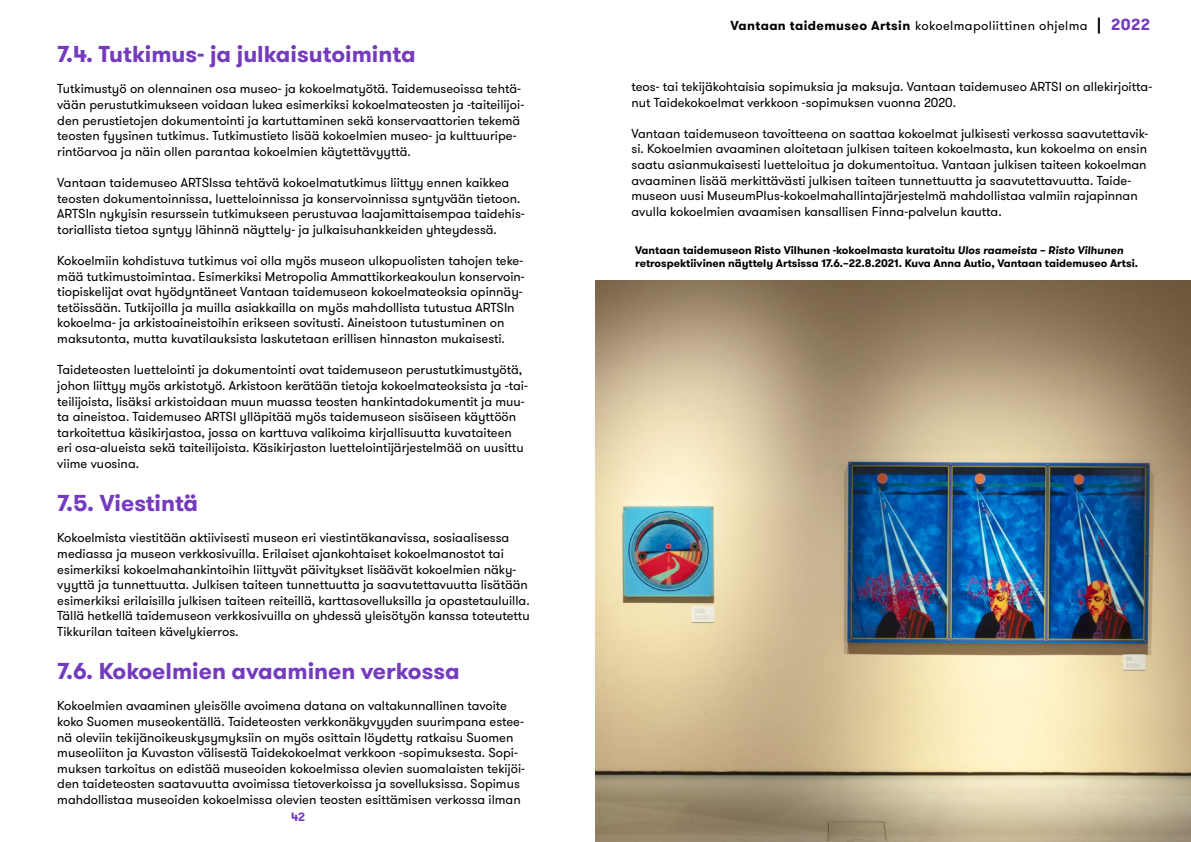
<style>
.page{position:relative;width:1191px;height:842px;background:#fff}
.page>*{position:absolute;margin:0;border:0;box-sizing:border-box;transform-origin:0 0}
.Alaotsikko_violetti{font:700 23px "GT Walsheim";color:#753bbd}
.Leipis{font:13px/15.6px "GT Walsheim";color:#000}
.Leipis-2{font:13px "GT Walsheim";letter-spacing:.03em;color:#000}
.t1{font:700 12px "GT Walsheim";color:#753bbd}
.Kuvateksti{font:700 11px/13.2px "GT Walsheim";color:#000}
.s1{font-weight:700}
.s2{font-weight:700;font-size:16px}
.s3{font-weight:700;font-size:16px;color:#753bbd}
.s4{font-style:italic}
</style>
<div class="page">
<img style="left:595px;top:280px;width:596px;height:562px">
<p class="Alaotsikko_violetti" style="left:57px;top:39px;width:360px">7.4. Tutkimus- ja julkaisutoiminta</p>
<p class="Leipis" style="left:57px;top:81px;width:468px">Tutkimustyö on olennainen osa museo- ja kokoelmatyötä. Taidemuseoissa tehtä&shy;vään perustutkimukseen voidaan lukea esimerkiksi kokoelmateosten ja -taiteilijoi&shy;den perustietojen dokumentointi ja kartuttaminen sekä konservaattorien tekemä teosten fyysinen tutkimus. Tutkimustieto lisää kokoelmien museo- ja kulttuuripe&shy;rintöarvoa ja näin ollen parantaa kokoelmien käytettävyyttä.</p>
<p class="Leipis" style="left:57px;top:175px;width:469px">Vantaan taidemuseo ARTSIssa tehtävä kokoelmatutkimus liittyy ennen kaikkea teosten dokumentoinnissa, luetteloinnissa ja konservoinnissa syntyvään tietoon.<br>ARTSIn nykyisin resurssein tutkimukseen perustuvaa laajamittaisempaa taidehis&shy;toriallista tietoa syntyy lähinnä näyttely- ja julkaisuhankkeiden yhteydessä.</p>
<p class="Leipis" style="left:57px;top:253px;width:469px">Kokoelmiin kohdistuva tutkimus voi olla myös museon ulkopuolisten tahojen teke&shy;mää tutkimustoimintaa. Esimerkiksi Metropolia Ammattikorkeakoulun konservoin&shy;tiopiskelijat ovat hyödyntäneet Vantaan taidemuseon kokoelmateoksia opinnäy&shy;tetöissään. Tutkijoilla ja muilla asiakkailla on myös mahdollista tutustua ARTSIn kokoelma- ja arkistoaineistoihin erikseen sovitusti. Aineistoon tutustuminen on maksutonta, mutta kuvatilauksista laskutetaan erillisen hinnaston mukaisesti.</p>
<p class="Leipis" style="left:57px;top:362px;width:472px">Taideteosten luettelointi ja dokumentointi ovat taidemuseon perustutkimustyötä, johon liittyy myös arkistotyö. Arkistoon kerätään tietoja kokoelmateoksista ja -tai&shy;teilijoista, lisäksi arkistoidaan muun muassa teosten hankintadokumentit ja muu&shy;ta aineistoa. Taidemuseo ARTSI ylläpitää myös taidemuseon sisäiseen käyttöön tarkoitettua käsikirjastoa, jossa on karttuva valikoima kirjallisuutta kuvataiteen eri osa-alueista sekä taiteilijoista. Käsikirjaston luettelointijärjestelmää on uusittu viime vuosina.</p>
<p class="Alaotsikko_violetti" style="left:57px;top:488px;width:142px">7.5. Viestintä</p>
<p class="Leipis" style="left:57px;top:530px;width:474px">Kokoelmista viestitään aktiivisesti museon eri viestintäkanavissa, sosiaalisessa mediassa ja museon verkkosivuilla. Erilaiset ajankohtaiset kokoelmanostot tai esimerkiksi kokoelmahankintoihin liittyvät päivitykset lisäävät kokoelmien näky&shy;vyyttä ja tunnettuutta. Julkisen taiteen tunnettuutta ja saavutettavuutta lisätään esimerkiksi erilaisilla julkisen taiteen reiteillä, karttasovelluksilla ja opastetauluilla.<br>Tällä hetkellä taidemuseon verkkosivuilla on yhdessä yleisötyön kanssa toteutettu Tikkurilan taiteen kävelykierros.</p>
<p class="Alaotsikko_violetti" style="left:57px;top:656px;width:404px">7.6. Kokoelmien avaaminen verkossa</p>
<p class="Leipis" style="left:57px;top:698px;width:469px">Kokoelmien avaaminen yleisölle avoimena datana on valtakunnallinen tavoite koko Suomen museokentällä. Taideteosten verkkonäkyvyyden suurimpana estee&shy;nä oleviin tekijänoikeuskysymyksiin on myös osittain löydetty ratkaisu Suomen museoliiton ja Kuvaston välisestä Taidekokoelmat verkkoon -sopimuksesta. Sopi&shy;muksen tarkoitus on edistää museoiden kokoelmissa olevien suomalaisten tekijöi&shy;den taideteosten saatavuutta avoimissa tietoverkoissa ja sovelluksissa. Sopimus mahdollistaa museoiden kokoelmissa olevien teosten esittämisen verkossa ilman</p>
<p class="t1" style="left:291px;top:809px;width:16px">42</p>
<p class="Leipis-2" style="left:730px;top:17px;width:421px"><span class="s1">Vantaan taidemuseo Artsin</span> kokoelmapoliittinen ohjelma <span class="s2">|</span> <span class="s3">2022</span></p>
<p class="Leipis" style="left:631px;top:79px;width:522px">teos- tai tekijäkohtaisia sopimuksia ja maksuja. Vantaan taidemuseo ARTSI on allekirjoitta&shy;nut Taidekokoelmat verkkoon -sopimuksen vuonna 2020.</p>
<p class="Leipis" style="left:631px;top:126px;width:518px">Vantaan taidemuseon tavoitteena on saattaa kokoelmat julkisesti verkossa saavutettavik&shy;si. Kokoelmien avaaminen aloitetaan julkisen taiteen kokoelmasta, kun kokoelma on ensin saatu asianmukaisesti luetteloitua ja dokumentoitua. Vantaan julkisen taiteen kokoelman avaaminen lisää merkittävästi julkisen taiteen tunnettuutta ja saavutettavuutta. Taide&shy;museon uusi MuseumPlus-kokoelmahallintajärjestelmä mahdollistaa valmiin rajapinnan avulla kokoelmien avaamisen kansallisen Finna-palvelun kautta.</p>
<p class="Kuvateksti" style="left:635px;top:243px;width:504px">Vantaan taidemuseon Risto Vilhunen -kokoelmasta kuratoitu <span class="s4">Ulos raameista – Risto Vilhunen </span>retrospektiivinen näyttely Artsissa 17.6.–22.8.2021. Kuva Anna Autio, Vantaan taidemuseo Artsi.</p>
</div>
